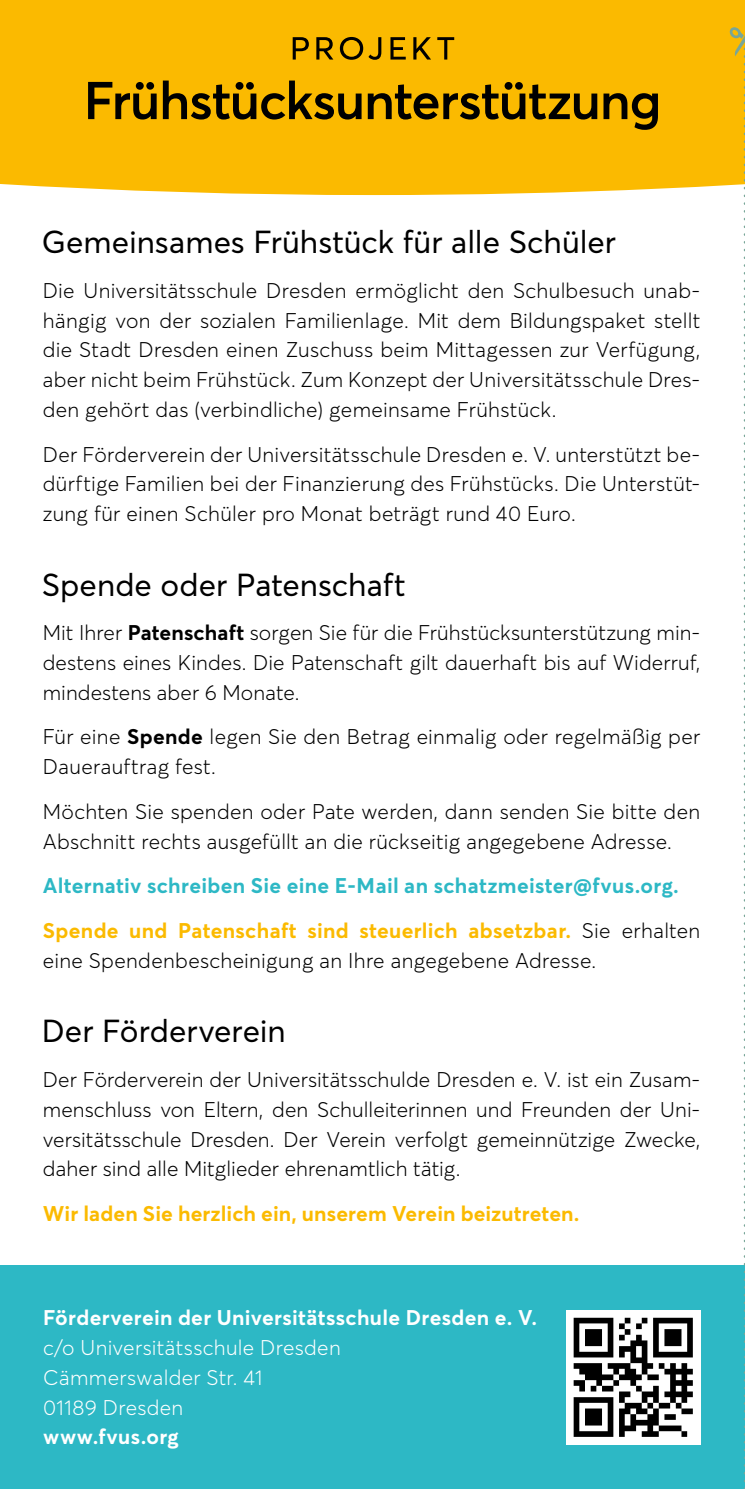
<style>
.page{position:relative;width:745px;height:1489px;background:#fff}
.page>*{position:absolute;margin:0;border:0;box-sizing:border-box;transform-origin:0 0}
.t1{font:31.5px "Averta";color:#000}
.t2{font:300 21px/29.8px "Averta";letter-spacing:.01em;color:#000;text-align:justify}
.t3{font:700 21px/44.8px "Averta";letter-spacing:.015em;color:#2db8c5}
.t4{font:300 21px/29.8px "Averta";letter-spacing:.015em;color:#fff}
.t5{font:700 21px "Averta";letter-spacing:.015em;color:#fff}
.t6{font:700 21px "Averta";letter-spacing:.005em;color:#fbba00}
.s1{font-weight:700}
.s2{color:#fbba00}
.s3{font-weight:300;color:#000}
</style>
<div class="page">
<div style="left:0;top:1265px;width:744px;height:223px;background:#2db8c5"></div>
<div style="left:0;top:0;width:744px;height:195px;background:#fbba00"></div>
<svg style="left:88px;top:81px;width:569px;height:49px;background:#b28400"></svg>
<svg style="left:292px;top:37px;width:162px;height:23px;background:#b18300"></svg>
<div style="left:566px;top:1310px;width:133px;height:134px;background:#fff"></div>
<svg style="left:573px;top:1317px;width:119px;height:119px"></svg>
<svg style="left:728px;top:23px;width:17px;height:1466px"></svg>
<h1 class="t1" style="left:42px;top:222px;width:575px">Gemeinsames Frühstück für alle Schüler</h1>
<p class="t2" style="left:43px;top:275px;width:658px">Die Universitätsschule Dresden ermöglicht den Schulbesuch unab&shy;hängig von der sozialen Familienlage. Mit dem Bildungspaket stellt die Stadt Dresden einen Zuschuss beim Mittagessen zur Verfügung, aber nicht beim Frühstück. Zum Konzept der Universitätsschule Dres&shy;den gehört das (verbindliche) gemeinsame Frühstück.</p>
<p class="t2" style="left:43px;top:439px;width:658px">Der Förderverein der Universitätsschule Dresden e. V. unterstützt be&shy;dürftige Familien bei der Finanzierung des Frühstücks. Die Unterstüt&shy;zung für einen Schüler pro Monat beträgt rund 40 Euro.</p>
<h1 class="t1" style="left:42px;top:564px;width:365px">Spende oder Patenschaft</h1>
<p class="t2" style="left:43px;top:618px;width:658px">Mit Ihrer <span class="s1">Patenschaft</span> sorgen Sie für die Frühstücksunterstützung min&shy;destens eines Kindes. Die Patenschaft gilt dauerhaft bis auf Widerruf, mindestens aber 6 Monate.</p>
<p class="t2" style="left:43px;top:722px;width:658px">Für eine <span class="s1">Spende</span> legen Sie den Betrag einmalig oder regelmäßig per<br>Dauerauftrag fest.</p>
<p class="t2" style="left:43px;top:796px;width:658px">Möchten Sie spenden oder Pate werden, dann senden Sie bitte den<br>Abschnitt rechts ausgefüllt an die rückseitig angegebene Adresse.</p>
<p class="t3" style="left:43px;top:863px;width:658px">Alternativ schreiben Sie eine E-Mail an schatzmeister@fvus.org.<br><span class="s2">Spende und Patenschaft sind steuerlich absetzbar.</span> <span class="s3">Sie erhalten</span></p>
<p class="t2" style="left:43px;top:945px;width:554px">eine Spendenbescheinigung an Ihre angegebene Adresse.</p>
<h1 class="t1" style="left:42px;top:1011px;width:245px">Der Förderverein</h1>
<p class="t2" style="left:43px;top:1064px;width:658px">Der Förderverein der Universitätsschulde Dresden e. V. ist ein Zusam&shy;menschluss von Eltern, den Schulleiterinnen und Freunden der Uni&shy;versitätsschule Dresden. Der Verein verfolgt gemeinnützige Zwecke, daher sind alle Mitglieder ehrenamtlich tätig.</p>
<p class="t6" style="left:43px;top:1200px;width:538px">Wir laden Sie herzlich ein, unserem Verein beizutreten.</p>
<p class="t5" style="left:43px;top:1304px;width:495px">Förderverein der Universitätsschule Dresden e. V.</p>
<p class="t4" style="left:43px;top:1332px;width:299px">c/o Universitätsschule Dresden<br>Cämmerswalder Str. 41<br>01189 Dresden</p>
<p class="t5" style="left:43px;top:1423px;width:137px">www.fvus.org</p>
</div>
